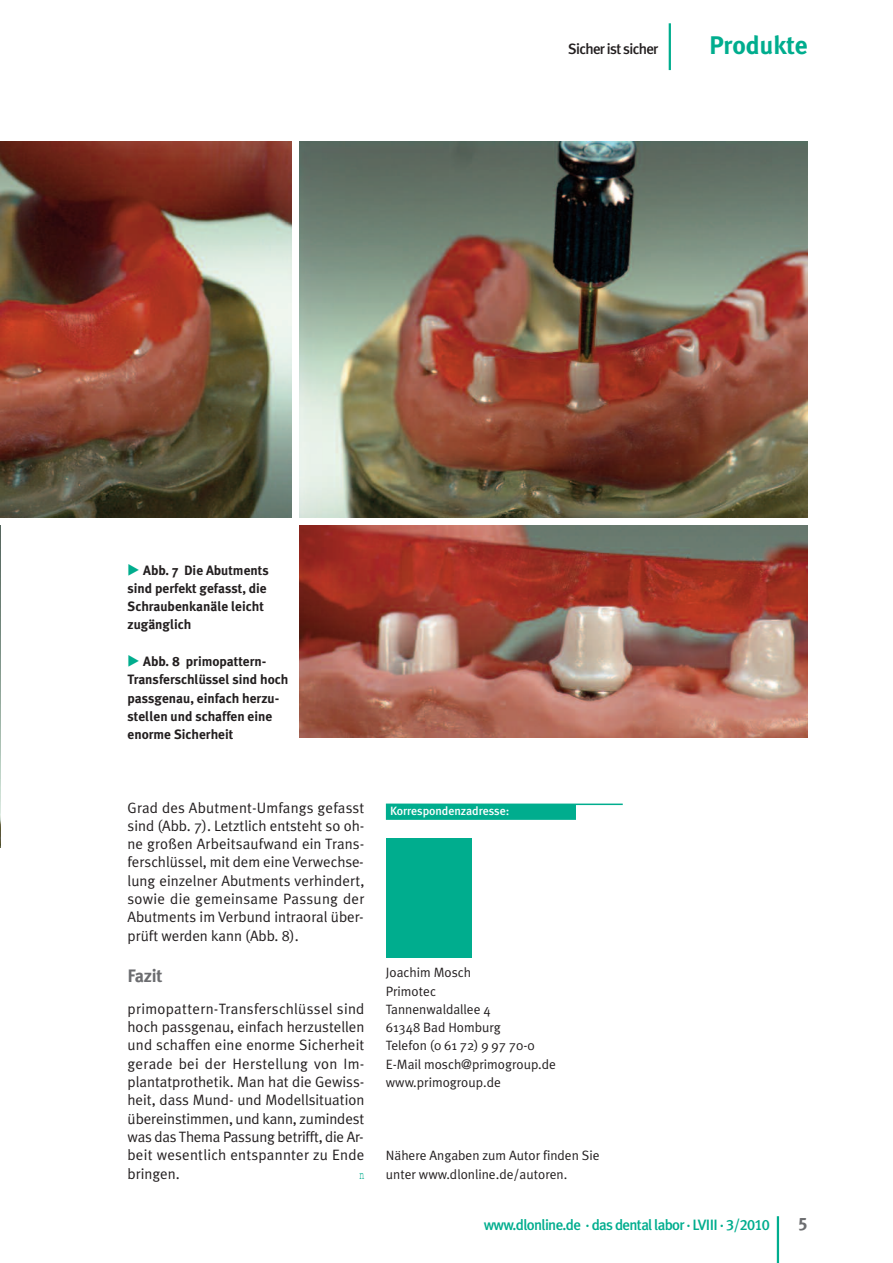
<style>
.page{position:relative;width:893px;height:1263px;background:#fff}
.page>*{position:absolute;margin:0;border:0;box-sizing:border-box;transform-origin:0 0}
.t1{font:700 25.5px "Meta Plus";color:#00ad8e}
.t2{font:700 18px "Meta Plus";letter-spacing:-.015em;color:#6c6d70}
.t3{font:18px "Meta Plus Bold Caps";color:#6c6d70}
.t4{font:15px/18.3px "Meta Plus Normal";color:#231f20;text-align:justify}
.t5{font:500 15px "Meta Plus";letter-spacing:-.045em;color:#00ad8e}
.t6{font:500 15px "Meta Plus";letter-spacing:-.045em;color:#231f20}
.t7{font:700 13.5px/18.3px "Meta Plus";color:#231f20}
.t8{font:13.5px/18.3px "Meta Plus Normal";color:#231f20}
.t9{font:13.5px "Courier";color:#00ad8e;scale:.6 1}
.t10{font:500 12px "Meta Plus";letter-spacing:-.005em;color:#fff}
.s1{font-family:"All You Need";font-weight:400;font-size:15px;color:#00ad8e}
.s2{font-family:"Meta Plus Medium Caps";font-weight:400}
</style>
<div class="page">
<hr style="left:386px;top:803px;width:237px;height:2px;background:#00ad8e">
<div style="left:386px;top:805px;width:190px;height:15px;background:#00ad8e"></div>
<hr style="left:669px;top:23px;width:2px;height:47px;background:#00ad8e">
<hr style="left:777px;top:1216px;width:2px;height:47px;background:#00ad8e">
<img style="left:0;top:142px;width:292px;height:376px">
<img style="left:0;top:525px;width:1px;height:323px">
<img style="left:299px;top:142px;width:509px;height:376px">
<img style="left:299px;top:525px;width:509px;height:213px">
<div style="left:386px;top:839px;width:85px;height:119px;background:#00ad8e"></div>
<p class="t6" style="left:568px;top:40px;width:92px">Sicher ist sicher</p>
<h1 class="t1" style="left:709px;top:30px;width:100px">Produkte</h1>
<p class="t7" style="left:128px;top:561px;width:143px"><span class="s1">c</span> Abb. 7 Die Abutments sind perfekt gefasst, die<br>Schraubenkanäle leicht zugänglich</p>
<p class="t7" style="left:128px;top:652px;width:162px"><span class="s1">c</span> Abb. 8 primopattern-<br>Transferschlüssel sind hoch passgenau, einfach herzu&shy;stellen und schaffen eine enorme Sicherheit</p>
<p class="t4" style="left:128px;top:798px;width:238px">Grad des Abutment-Umfangs gefasst sind (Abb. 7). Letztlich entsteht so oh&shy;ne großen Arbeitsaufwand ein Trans&shy;ferschlüssel, mit dem eine Verwechse&shy;lung einzelner Abutments verhindert, sowie die gemeinsame Passung der Abutments im Verbund intraoral über&shy;prüft werden kann (Abb. 8).</p>
<p class="t2" style="left:128px;top:965px;width:36px">Fazit</p>
<p class="t4" style="left:128px;top:999px;width:238px">primopattern-Transferschlüssel sind hoch passgenau, einfach herzustellen und schaffen eine enorme Sicherheit gerade bei der Herstellung von Im&shy;plantatprothetik. Man hat die Gewiss&shy;heit, dass Mund- und Modellsituation übereinstimmen, und kann, zumindest was das Thema Passung betrifft, die Ar&shy;beit wesentlich entspannter zu Ende bringen.</p>
<p class="t9" style="left:359px;top:1170px;width:10px">n</p>
<p class="t10" style="left:390px;top:804px;width:121px">Korrespondenzadresse:</p>
<p class="t8" style="left:386px;top:963px;width:172px">Joachim Mosch<br>Primotec<br>Tannenwaldallee 4<br>61348 Bad Homburg<br>Telefon (0 61 72) 9 97 70-0<br>E-Mail mosch@primogroup.de www.primogroup.de</p>
<p class="t8" style="left:386px;top:1146px;width:215px">Nähere Angaben zum Autor finden Sie unter www.dlonline.de/autoren.</p>
<p class="t5" style="left:484px;top:1216px;width:288px">www.dlonline.de · das dental labor · LVIII · <span class="s2">3/2010</span></p>
<p class="t3" style="left:798px;top:1213px;width:11px">5</p>
</div>
